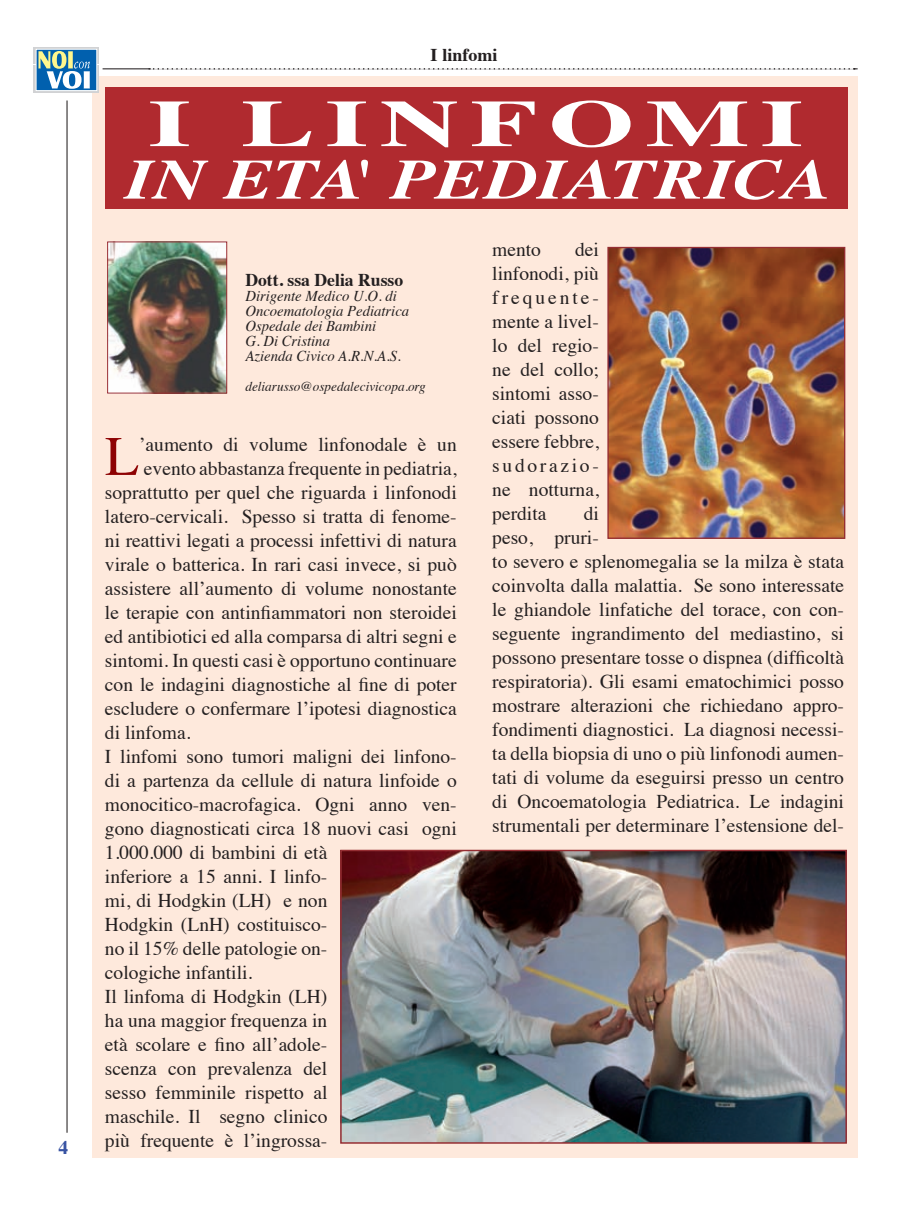
<style>
.page{position:relative;width:915px;height:1212px;background:#fff}
.page>*{position:absolute;margin:0;border:0;box-sizing:border-box;transform-origin:0 0}
.t1{font:700 66px "Times";letter-spacing:.1em;color:#fff;scale:1.67 1}
.t2{font:italic 700 56.7px "Times";color:#fff;scale:1.29 1}
.t3{font:55.8px "Times";color:#8d0203}
.t4{font:19.5px/24px "Times";color:#231f20;text-align:justify}
.t5{font:700 19.5px "Times";color:#3853a3}
.t6{font:700 18px "Times";color:#231f20}
.t7{font:italic 15px/15px "Times";color:#231f20}
.t8{font:italic 13.5px "Times";color:#231f20}
</style>
<div class="page">
<div style="left:92px;top:77px;width:765px;height:1081px;background:#fee9dc"></div>
<hr style="left:66px;top:100px;width:1px;height:1033px;background:#231f20">
<hr style="left:102px;top:68px;width:755px;height:1px;background:#231f20">
<svg style="left:149px;top:68px;width:705px;height:2px"></svg>
<div style="left:105px;top:87px;width:741px;height:121px;background:#b02a2f"></div>
<div style="left:34px;top:47px;width:65px;height:16px;background:#dbdcdd"></div>
<div style="left:34px;top:65px;width:65px;height:28px;background:linear-gradient(to right,#d4d5d7,#d4d5d7)"></div>
<div style="left:36px;top:49px;width:61px;height:42px;background:#0160ae"></div>
<div style="left:36px;top:49px;width:61px;height:42px;border:1px solid #fff"></div>
<svg style="left:38px;top:51px;width:52px;height:38px"></svg>
<img style="left:109px;top:244px;width:116px;height:147px">
<div style="left:107px;top:242px;width:120px;height:151px;border:1px solid #9a2d32"></div>
<img style="left:343px;top:853px;width:500px;height:288px">
<div style="left:340px;top:850px;width:506px;height:294px;border:2px solid #962e33"></div>
<img style="left:609px;top:249px;width:234px;height:288px">
<div style="left:607px;top:247px;width:238px;height:292px;border:1px solid #962e33"></div>
<p class="t5" style="left:59px;top:1129px;width:11px">4</p>
<p class="t6" style="left:430px;top:37px;width:68px">I linfomi</p>
<h1 class="t1" style="left:148px;top:61px;width:393px">I LINFOMI</h1>
<h2 class="t2" style="left:125px;top:126px;width:548px">IN ETA' PEDIATRICA</h2>
<p class="t6" style="left:245px;top:263px;width:159px">Dott. ssa Delia Russo</p>
<p class="t7" style="left:245px;top:288px;width:165px">Dirigente Medico U.O. di<br>Oncoematologia Pediatrica<br>Ospedale dei Bambini<br>G. Di Cristina<br>Azienda Civico A.R.N.A.S.</p>
<p class="t8" style="left:245px;top:375px;width:182px">deliarusso@ospedalecivicopa.org</p>
<h3 class="t3" style="left:105px;top:404px;width:36px">L</h3>
<p class="t4" style="left:139px;top:431px;width:319px">’aumento di volume linfonodale è un</p>
<p class="t4" style="left:144px;top:455px;width:314px">evento abbastanza frequente in pediatria,</p>
<p class="t4" style="left:105px;top:479px;width:353px">soprattutto per quel che riguarda i linfonodi</p>
<p class="t4" style="left:105px;top:503px;width:353px">latero-cervicali. Spesso si tratta di fenome-</p>
<p class="t4" style="left:105px;top:527px;width:353px">ni reattivi legati a processi infettivi di natura</p>
<p class="t4" style="left:105px;top:551px;width:353px">virale o batterica. In rari casi invece, si può</p>
<p class="t4" style="left:105px;top:575px;width:353px">assistere all’aumento di volume nonostante</p>
<p class="t4" style="left:105px;top:599px;width:353px">le terapie con antinfiammatori non steroidei</p>
<p class="t4" style="left:105px;top:623px;width:353px">ed antibiotici ed alla comparsa di altri segni e</p>
<p class="t4" style="left:105px;top:647px;width:353px">sintomi. In questi casi è opportuno continuare</p>
<p class="t4" style="left:105px;top:671px;width:353px">con le indagini diagnostiche al fine di poter</p>
<p class="t4" style="left:105px;top:695px;width:353px">escludere o confermare l’ipotesi diagnostica</p>
<p class="t4" style="left:105px;top:719px;width:87px">di linfoma.</p>
<p class="t4" style="left:105px;top:743px;width:353px">I linfomi sono tumori maligni dei linfono-</p>
<p class="t4" style="left:105px;top:767px;width:353px">di a partenza da cellule di natura linfoide o</p>
<p class="t4" style="left:105px;top:791px;width:353px">monocitico-macrofagica. Ogni anno ven-</p>
<p class="t4" style="left:105px;top:815px;width:353px">gono diagnosticati circa 18 nuovi casi ogni</p>
<p class="t4" style="left:105px;top:839px;width:224px">1.000.000 di bambini di età</p>
<p class="t4" style="left:105px;top:863px;width:224px">inferiore a 15 anni. I linfo-</p>
<p class="t4" style="left:105px;top:887px;width:224px">mi, di Hodgkin (LH) e non</p>
<p class="t4" style="left:105px;top:911px;width:224px">Hodgkin (LnH) costituisco-</p>
<p class="t4" style="left:105px;top:935px;width:224px">no il 15% delle patologie on-</p>
<p class="t4" style="left:105px;top:959px;width:149px">cologiche infantili.</p>
<p class="t4" style="left:105px;top:983px;width:224px">Il linfoma di Hodgkin (LH)</p>
<p class="t4" style="left:105px;top:1007px;width:224px">ha una maggior frequenza in</p>
<p class="t4" style="left:105px;top:1031px;width:224px">età scolare e fino all’adole-</p>
<p class="t4" style="left:105px;top:1055px;width:224px">scenza con prevalenza del</p>
<p class="t4" style="left:105px;top:1079px;width:224px">sesso femminile rispetto al</p>
<p class="t4" style="left:105px;top:1103px;width:224px">maschile. Il segno clinico</p>
<p class="t4" style="left:105px;top:1127px;width:224px">più frequente è l’ingrossa-</p>
<p class="t4" style="left:492px;top:236px;width:108px;text-indent:83px">dei linfonodi, più frequente&shy;mente a livel&shy;lo del regio&shy;ne del collo; sintomi asso&shy;ciati possono essere febbre, sudorazio&shy;ne notturna, perdita</p>
<p class="t4" style="left:492px;top:236px;width:50px">mento</p>
<p class="t4" style="left:492px;top:500px;width:353px;text-align:left;text-indent:91px">di<br>peso, pruri-<br>to severo e splenomegalia se la milza è stata coinvolta dalla malattia. Se sono interessate le ghiandole linfatiche del torace, con con&shy;seguente ingrandimento del mediastino, si possono presentare tosse o dispnea (difficoltà respiratoria). Gli esami ematochimici posso mostrare alterazioni che richiedano appro&shy;fondimenti diagnostici. La diagnosi necessi&shy;ta della biopsia di uno o più linfonodi aumen&shy;tati di volume da eseguirsi presso un centro di Oncoematologia Pediatrica. Le indagini strumentali per determinare l’estensione del-</p>
</div>
